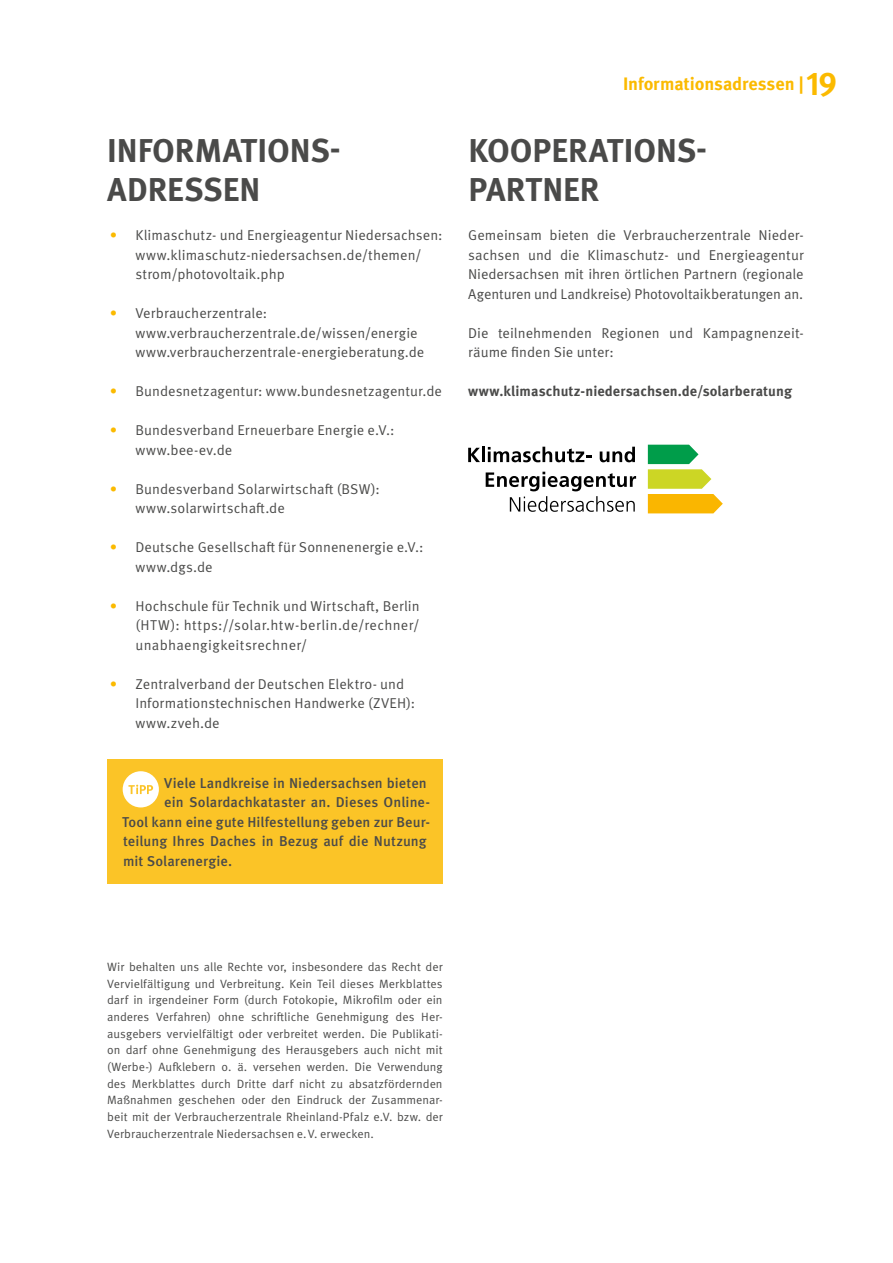
<style>
.page{position:relative;width:893px;height:1263px;background:#fff}
.page>*{position:absolute;margin:0;border:0;box-sizing:border-box;transform-origin:0 0}
.t1{font:700 33px/39px "Meta Pro";color:#4a4a49}
.t2{font:700 18px "Meta Pro";letter-spacing:-.005em;color:#fbba00}
.t3{font:14.25px/19.5px "Meta Pro Norm";letter-spacing:.005em;color:#4a4a49}
.t4{font:500 14.25px "Meta Pro";letter-spacing:.005em;color:#4a4a49}
.t5{font:700 14.25px "Meta Pro";letter-spacing:.005em;color:#4a4a49}
.t6{font:12px/16.6px "Meta Pro Norm";letter-spacing:.005em;color:#4a4a49;text-align:justify}
.s1{color:#fbba00}
.s2{color:#fff}
.s3{font-size:33px}
</style>
<div class="page">
<div style="left:107px;top:759px;width:336px;height:125px;background:#fbc427"></div>
<svg style="left:648px;top:445px;width:75px;height:68px"></svg>
<svg style="left:468px;top:448px;width:12px;height:14px"></svg>
<hr style="left:482px;top:447px;width:3px;height:15px;background:#000">
<svg style="left:488px;top:447px;width:103px;height:15px"></svg>
<svg style="left:600px;top:447px;width:35px;height:15px"></svg>
<svg style="left:486px;top:472px;width:150px;height:40px"></svg>
<h1 class="t1" style="left:107px;top:129px;width:235px">INFORMATIONS-<br>ADRESSEN</h1>
<p class="t3" style="left:135px;top:225px;width:309px;text-indent:-26px"><span class="s1">•</span> Klimaschutz- und Energieagentur Niedersachsen: www.klimaschutz-niedersachsen.de/themen/ strom/photovoltaik.php</p>
<p class="t3" style="left:135px;top:303px;width:290px;text-indent:-26px"><span class="s1">•</span> Verbraucherzentrale: www.verbraucherzentrale.de/wissen/energie www.verbraucherzentrale-energieberatung.de</p>
<p class="t3" style="left:110px;top:381px;width:334px"><span class="s1">•</span> Bundesnetzagentur: www.bundesnetzagentur.de</p>
<p class="t3" style="left:135px;top:420px;width:261px;text-indent:-26px"><span class="s1">•</span> Bundesverband Erneuerbare Energie e.V.: www.bee-ev.de</p>
<p class="t3" style="left:135px;top:478px;width:246px;text-indent:-26px"><span class="s1">•</span> Bundesverband Solarwirtschaft (BSW): www.solarwirtschaft.de</p>
<p class="t3" style="left:135px;top:537px;width:290px;text-indent:-26px"><span class="s1">•</span> Deutsche Gesellschaft für Sonnenenergie e.V.: www.dgs.de</p>
<p class="t3" style="left:135px;top:595px;width:286px;text-align:justify;text-indent:-26px"><span class="s1">•</span> Hochschule für Technik und Wirtschaft, Berlin (HTW): https://solar.htw-berlin.de/rechner/ unabhaengigkeitsrechner/</p>
<p class="t3" style="left:135px;top:673px;width:281px;text-indent:-26px"><span class="s1">•</span> Zentralverband der Deutschen Elektro- und<br>Informationstechnischen Handwerke (ZVEH): www.zveh.de</p>
<p class="t4" style="left:123px;top:772px;width:306px"><span class="s2">▼</span>Viele Landkreise in Niedersachsen bieten</p>
<p class="t4" style="left:164px;top:791px;width:267px">ein Solardachkataster an. Dieses Online-</p>
<p class="t4" style="left:122px;top:811px;width:310px">Tool kann eine gute Hilfestellung geben zur Beur-</p>
<p class="t4" style="left:123px;top:830px;width:305px">teilung Ihres Daches in Bezug auf die Nutzung</p>
<p class="t4" style="left:123px;top:850px;width:111px">mit Solarenergie.</p>
<p class="t2" style="left:623px;top:70px;width:216px">Informationsadressen | <span class="s3">19</span></p>
<h1 class="t1" style="left:468px;top:129px;width:240px">KOOPERATIONS-<br>PARTNER</h1>
<p class="t3" style="left:468px;top:225px;width:337px;text-align:justify">Gemeinsam bieten die Verbraucherzentrale Nieder&shy;sachsen und die Klimaschutz- und Energieagentur Niedersachsen mit ihren örtlichen Partnern (regionale Agenturen und Landkreise) Photovoltaikberatungen an.</p>
<p class="t3" style="left:468px;top:322px;width:335px">Die teilnehmenden Regionen und Kampagnenzeit&shy;räume finden Sie unter:</p>
<p class="t5" style="left:468px;top:380px;width:325px">www.klimaschutz-niedersachsen.de/solarberatung</p>
<p class="t6" style="left:107px;top:958px;width:337px">Wir behalten uns alle Rechte vor, insbesondere das Recht der Vervielfältigung und Verbreitung. Kein Teil dieses Merkblattes darf in irgendeiner Form (durch Fotokopie, Mikrofilm oder ein anderes Verfahren) ohne schriftliche Genehmigung des Her&shy;ausgebers vervielfältigt oder verbreitet werden. Die Publikati&shy;on darf ohne Genehmigung des Herausgebers auch nicht mit (Werbe-) Aufklebern o. ä. versehen werden. Die Verwendung des Merkblattes durch Dritte darf nicht zu absatzfördernden Maßnahmen geschehen oder den Eindruck der Zusammenar&shy;beit mit der Verbraucherzentrale Rheinland-Pfalz e.V. bzw. der Verbraucherzentrale Niedersachsen e.V. erwecken.</p>
</div>
